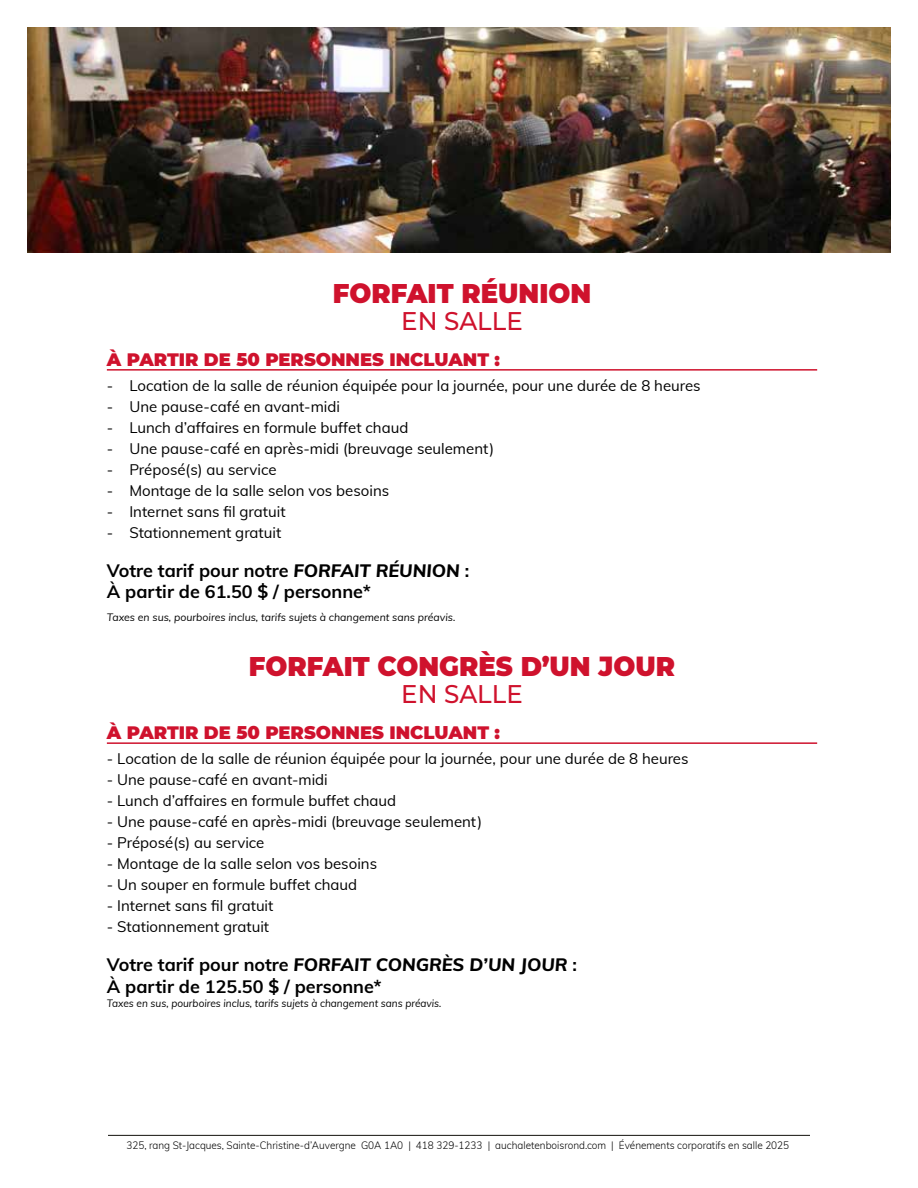
<style>
.page{position:relative;width:918px;height:1188px;background:#fff}
.page>*{position:absolute;margin:0;border:0;box-sizing:border-box;transform-origin:0 0}
.t1{font:900 27px "Montserrat";color:#cf122d;scale:.96 1}
.t2{font:500 25.5px "Montserrat";color:#cf122d;scale:.96 1}
.t3{font:700 18px/21px "Muli";color:#000}
.t4{font:900 18px "Montserrat";color:#cf122d}
.t5{font:15px "Muli";color:#000}
.t6{font:300 10.5px "Muli";color:#000;scale:.95 1}
.t7{font:italic 10.5px "Muli";color:#000}
.t8{font:italic 10.5px "Muli";color:#000;scale:.96 1}
.s1{font-weight:800;font-style:italic}
</style>
<div class="page">
<hr style="left:108px;top:1135px;width:702px;height:1px;background:#12110c">
<hr style="left:107px;top:369px;width:710px;height:2px;background:#cf122d">
<hr style="left:107px;top:742px;width:710px;height:2px;background:#cf122d">
<img style="left:27px;top:27px;width:864px;height:226px">
<h1 class="t1" style="left:333px;top:273px;width:271px">FORFAIT RÉUNION</h1>
<h2 class="t2" style="left:401px;top:303px;width:128px">EN SALLE</h2>
<p class="t4" style="left:107px;top:346px;width:395px">À PARTIR DE 50 PERSONNES INCLUANT :</p>
<p class="t5" style="left:107px;top:375px;width:595px">- Location de la salle de réunion équipée pour la journée, pour une durée de 8 heures</p>
<p class="t5" style="left:107px;top:396px;width:235px">- Une pause-café en avant-midi</p>
<p class="t5" style="left:107px;top:417px;width:303px">- Lunch d’affaires en formule buffet chaud</p>
<p class="t5" style="left:107px;top:438px;width:389px">- Une pause-café en après-midi (breuvage seulement)</p>
<p class="t5" style="left:107px;top:459px;width:171px">- Préposé(s) au service</p>
<p class="t5" style="left:107px;top:480px;width:284px">- Montage de la salle selon vos besoins</p>
<p class="t5" style="left:107px;top:501px;width:180px">- Internet sans fil gratuit</p>
<p class="t5" style="left:107px;top:522px;width:176px">- Stationnement gratuit</p>
<p class="t3" style="left:107px;top:559px;width:364px">Votre tarif pour notre <span class="s1">FORFAIT RÉUNION</span> :<br>À partir de 61.50 $ / personne*</p>
<p class="t7" style="left:107px;top:609px;width:350px">Taxes en sus, pourboires inclus, tarifs sujets à changement sans préavis.</p>
<h1 class="t1" style="left:249px;top:646px;width:445px">FORFAIT CONGRÈS D’UN JOUR</h1>
<h2 class="t2" style="left:401px;top:676px;width:128px">EN SALLE</h2>
<p class="t4" style="left:107px;top:719px;width:395px">À PARTIR DE 50 PERSONNES INCLUANT :</p>
<p class="t5" style="left:107px;top:748px;width:583px">- Location de la salle de réunion équipée pour la journée, pour une durée de 8 heures</p>
<p class="t5" style="left:107px;top:769px;width:223px">- Une pause-café en avant-midi</p>
<p class="t5" style="left:107px;top:790px;width:291px">- Lunch d’affaires en formule buffet chaud</p>
<p class="t5" style="left:107px;top:811px;width:377px">- Une pause-café en après-midi (breuvage seulement)</p>
<p class="t5" style="left:107px;top:832px;width:159px">- Préposé(s) au service</p>
<p class="t5" style="left:107px;top:853px;width:272px">- Montage de la salle selon vos besoins</p>
<p class="t5" style="left:107px;top:874px;width:252px">- Un souper en formule buffet chaud</p>
<p class="t5" style="left:107px;top:895px;width:168px">- Internet sans fil gratuit</p>
<p class="t5" style="left:107px;top:916px;width:164px">- Stationnement gratuit</p>
<p class="t3" style="left:107px;top:954px;width:472px">Votre tarif pour notre <span class="s1">FORFAIT CONGRÈS D’UN JOUR</span> :<br>À partir de 125.50 $ / personne*</p>
<p class="t8" style="left:107px;top:996px;width:350px">Taxes en sus, pourboires inclus, tarifs sujets à changement sans préavis.</p>
<p class="t6" style="left:127px;top:1138px;width:699px">325, rang St-Jacques, Sainte-Christine-d’Auvergne G0A 1A0 | 418 329-1233 | auchaletenboisrond.com | Événements corporatifs en salle 2025</p>
</div>
